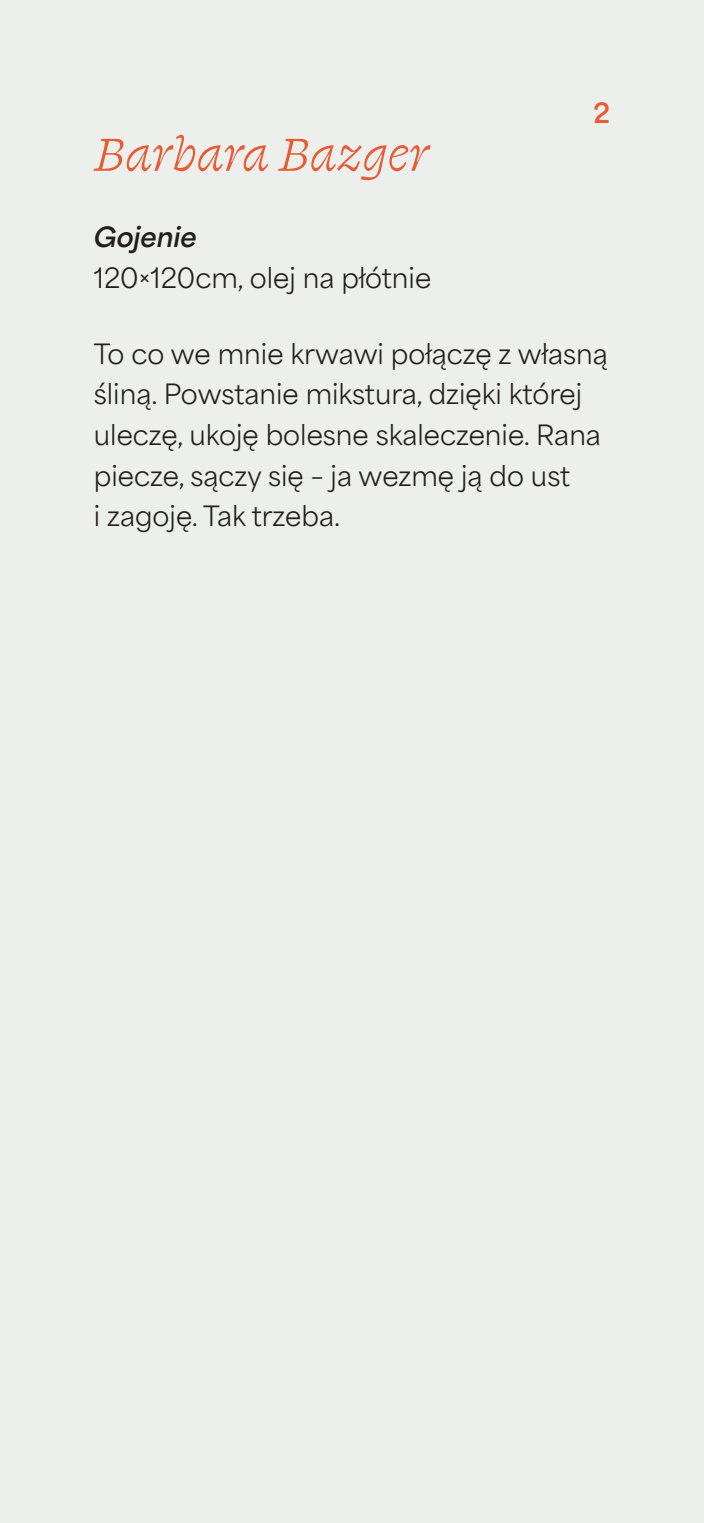
<style>
.page{position:relative;width:704px;height:1523px;background:#fff}
.page>*{position:absolute;margin:0;border:0;box-sizing:border-box;transform-origin:0 0}
.t1{font:53.12px "Swear Text Cilati";color:#e95b32}
.t2{font:26.25px/40.6px "Area Normal";color:#231f20}
.t3{font:italic 700 26.25px "Area Normal";color:#231f20}
.t4{font:700 26.25px "Area Normal";color:#e95b32}
</style>
<div class="page">
<div style="left:0;top:0;width:703px;height:1522px;background:#edefed"></div>
<p class="t1" style="left:94px;top:118px;width:337px">Barbara Bazger</p>
<p class="t3" style="left:94px;top:213px;width:104px">Gojenie</p>
<p class="t2" style="left:94px;top:254px;width:339px">120×120cm, olej na płótnie</p>
<p class="t4" style="left:593px;top:89px;width:18px">2</p>
<p class="t2" style="left:94px;top:330px;width:515px">To co we mnie krwawi połączę z własną śliną. Powstanie mikstura, dzięki której uleczę, ukoję bolesne skaleczenie. Rana piecze, sączy się – ja wezmę ją do ust<br>i zagoję. Tak trzeba.</p>
</div>
